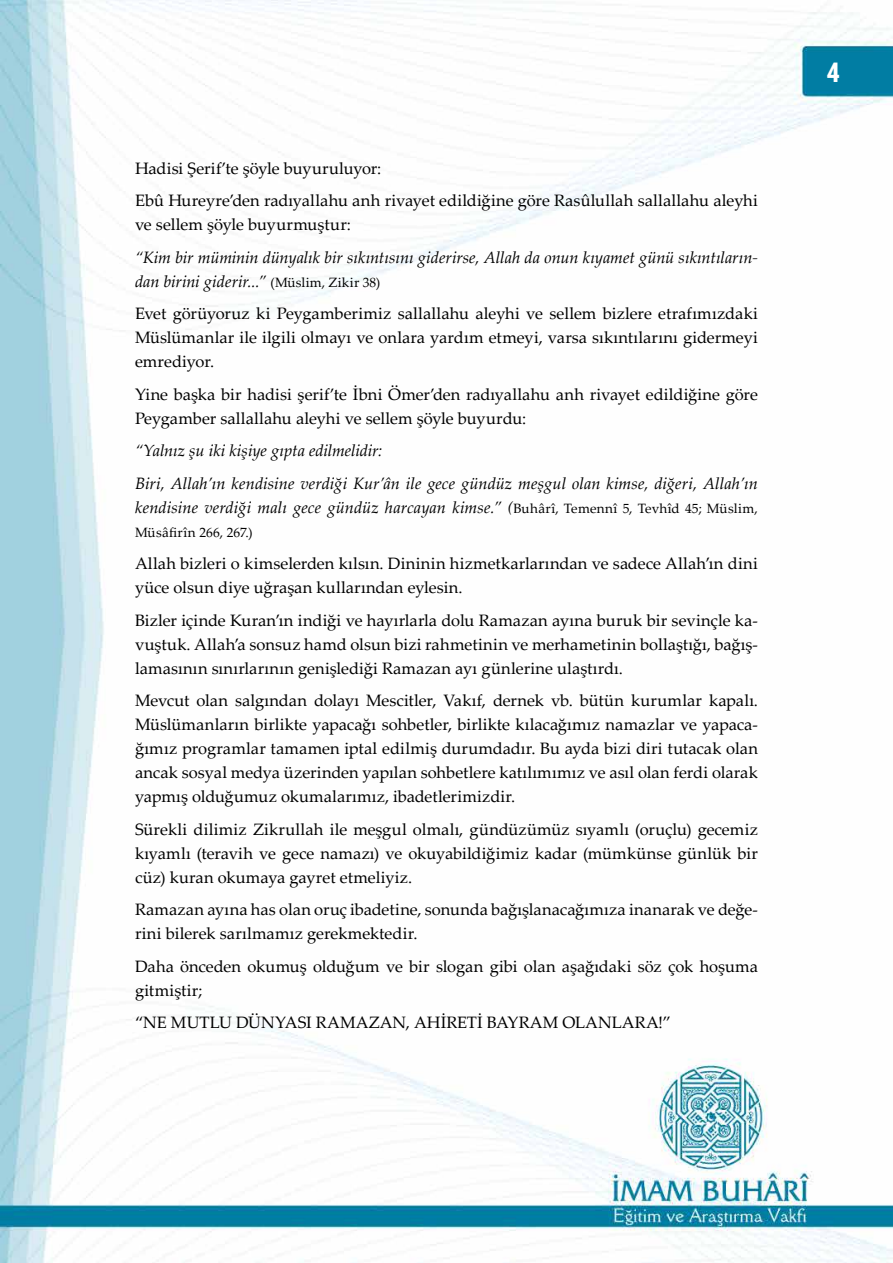
<style>
.page{position:relative;width:893px;height:1263px;background:#fff}
.page>*{position:absolute;margin:0;border:0;box-sizing:border-box;transform-origin:0 0}
.t1{font:700 27px "Roboto Condensed";color:#fff}
.t2{font:16.5px/24px "Palatino Linotype";color:#000}
.t3{font:italic 16.5px/24px "Palatino Linotype";color:#000}
.t4{font:13.5px "Palatino Linotype";letter-spacing:.015em;color:#000}
.s1{font-style:normal;font-size:13.5px}
</style>
<div class="page">
<img style="left:0;top:0;width:893px;height:1263px">
<p class="t2" style="left:135px;top:151px;width:624px;line-height:32.5px">Hadisi Şerif’te şöyle buyuruluyor:<br>Ebû Hureyre’den radıyallahu anh rivayet edildiğine göre Rasûlullah sallallahu aleyhi</p>
<p class="t2" style="left:135px;top:212px;width:217px">ve sellem şöyle buyurmuştur:</p>
<p class="t3" style="left:135px;top:244px;width:624px">“Kim bir müminin dünyalık bir sıkıntısını giderirse, Allah da onun kıyamet günü sıkıntıların&shy;dan birini giderir...” <span class="s1">(Müslim, Zikir 38)</span></p>
<p class="t2" style="left:135px;top:301px;width:624px;text-align:justify">Evet görüyoruz ki Peygamberimiz sallallahu aleyhi ve sellem bizlere etrafımızdaki Müslümanlar ile ilgili olmayı ve onlara yardım etmeyi, varsa sıkıntılarını gidermeyi emrediyor.</p>
<p class="t2" style="left:135px;top:381px;width:624px">Yine başka bir hadisi şerif’te İbni Ömer’den radıyallahu anh rivayet edildiğine göre<br>Peygamber sallallahu aleyhi ve sellem şöyle buyurdu:</p>
<p class="t3" style="left:135px;top:434px;width:624px;line-height:32.5px">“Yalnız şu iki kişiye gıpta edilmelidir:<br>Biri, Allah’ın kendisine verdiği Kur’ân ile gece gündüz meşgul olan kimse, diğeri, Allah’ın</p>
<p class="t3" style="left:135px;top:494px;width:624px">kendisine verdiği malı gece gündüz harcayan kimse.” (<span class="s1">Buhârî, Temennî 5, Tevhîd 45; Müslim,</span></p>
<p class="t4" style="left:135px;top:523px;width:119px">Müsâfirîn 266, 267.)</p>
<p class="t2" style="left:135px;top:551px;width:624px">Allah bizleri o kimselerden kılsın. Dininin hizmetkarlarından ve sadece Allah’ın dini yüce olsun diye uğraşan kullarından eylesin.</p>
<p class="t2" style="left:135px;top:607px;width:624px;text-align:justify">Bizler içinde Kuran’ın indiği ve hayırlarla dolu Ramazan ayına buruk bir sevinçle ka&shy;vuştuk. Allah’a sonsuz hamd olsun bizi rahmetinin ve merhametinin bollaştığı, bağış&shy;lamasının sınırlarının genişlediği Ramazan ayı günlerine ulaştırdı.</p>
<p class="t2" style="left:135px;top:688px;width:624px;text-align:justify">Mevcut olan salgından dolayı Mescitler, Vakıf, dernek vb. bütün kurumlar kapalı.<br>Müslümanların birlikte yapacağı sohbetler, birlikte kılacağımız namazlar ve yapaca&shy;ğımız programlar tamamen iptal edilmiş durumdadır. Bu ayda bizi diri tutacak olan ancak sosyal medya üzerinden yapılan sohbetlere katılımımız ve asıl olan ferdi olarak yapmış olduğumuz okumalarımız, ibadetlerimizdir.</p>
<p class="t2" style="left:135px;top:816px;width:624px;text-align:justify">Sürekli dilimiz Zikrullah ile meşgul olmalı, gündüzümüz sıyamlı (oruçlu) gecemiz kıyamlı (teravih ve gece namazı) ve okuyabildiğimiz kadar (mümkünse günlük bir cüz) kuran okumaya gayret etmeliyiz.</p>
<p class="t2" style="left:135px;top:897px;width:624px">Ramazan ayına has olan oruç ibadetine, sonunda bağışlanacağımıza inanarak ve değe&shy;rini bilerek sarılmamız gerekmektedir.</p>
<p class="t2" style="left:135px;top:954px;width:624px">Daha önceden okumuş olduğum ve bir slogan gibi olan aşağıdaki söz çok hoşuma gitmiştir;</p>
<p class="t2" style="left:135px;top:1010px;width:537px">“NE MUTLU DÜNYASI RAMAZAN, AHİRETİ BAYRAM OLANLARA!”</p>
<h1 class="t1" style="left:827px;top:53px;width:15px">4</h1>
</div>
